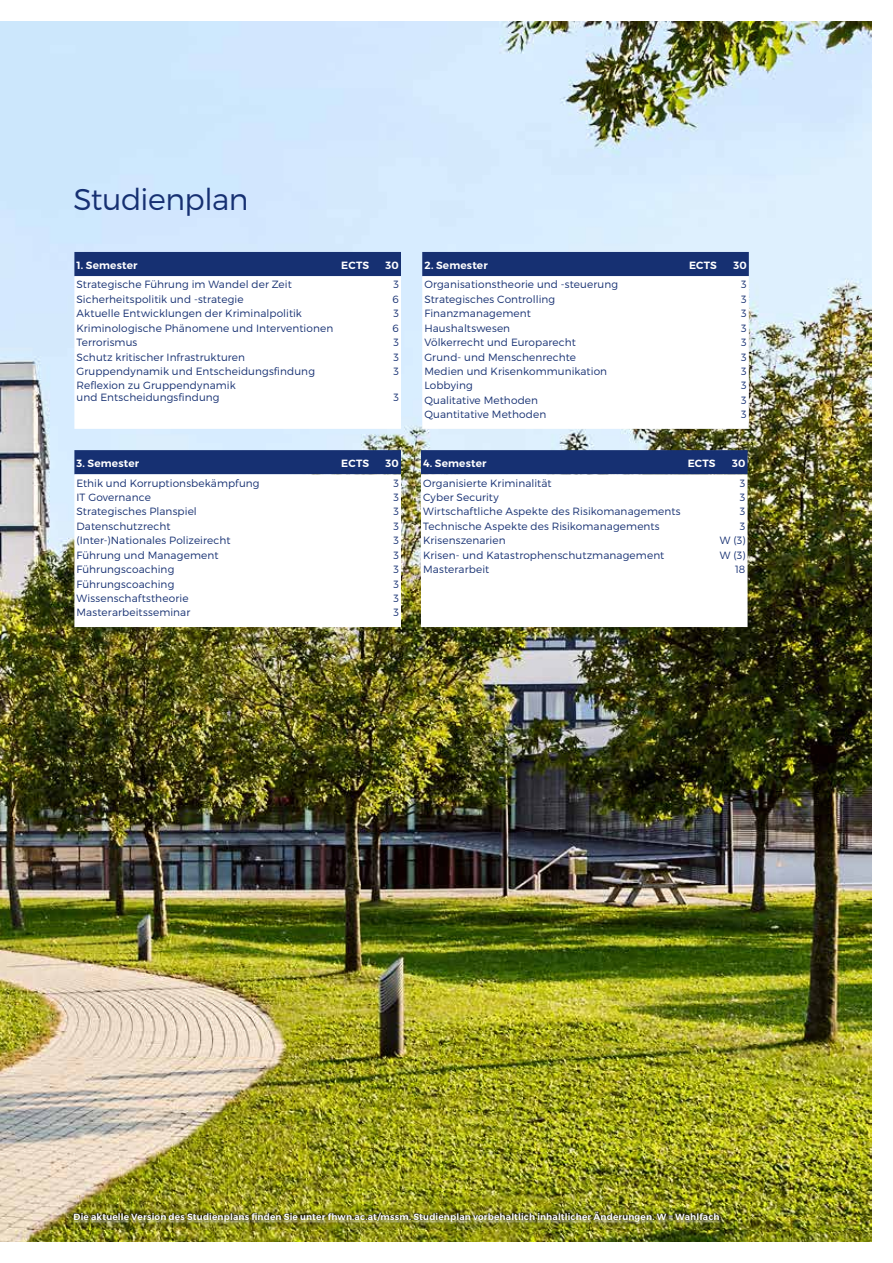
<style>
.page{position:relative;width:893px;height:1263px;background:#fff}
.page>*{position:absolute;margin:0;border:0;box-sizing:border-box;transform-origin:0 0}
.t1{font:300 30px "Montserrat";letter-spacing:-.015em;color:#163072}
.t2{font:300 10.5px/12px "Montserrat";letter-spacing:.01em;color:#163072}
.t3{font:600 10.5px "Montserrat";letter-spacing:.015em;color:#fff}
.t4{font:600 9px "Montserrat";letter-spacing:.015em;color:#fff}
</style>
<div class="page">
<img style="left:0;top:21px;width:872px;height:1220px">
<div style="left:67px;top:1205px;width:663px;height:27px;background:#000;opacity:.95"></div>
<div style="left:72px;top:1213px;width:649px;height:11px;background:#fff;opacity:.75"></div>
<div style="left:72px;top:1210px;width:649px;height:10px;background:#000;opacity:.75"></div>
<div style="left:74px;top:252px;width:327px;height:24px;background:#163072"></div>
<svg style="left:74px;top:276px;width:327px;height:153px"></svg>
<div style="left:422px;top:252px;width:327px;height:24px;background:#163072"></div>
<svg style="left:422px;top:276px;width:327px;height:153px"></svg>
<div style="left:74px;top:450px;width:327px;height:24px;background:#163072"></div>
<svg style="left:74px;top:474px;width:327px;height:153px"></svg>
<div style="left:421px;top:450px;width:326px;height:24px;background:#163072"></div>
<svg style="left:421px;top:474px;width:326px;height:153px"></svg>
<h1 class="t1" style="left:73px;top:181px;width:176px">Studienplan</h1>
<p class="t3" style="left:77px;top:259px;width:62px">1. Semester</p>
<p class="t3" style="left:341px;top:259px;width:29px">ECTS</p>
<p class="t3" style="left:386px;top:259px;width:15px">30</p>
<p class="t2" style="left:77px;top:279px;width:217px">Strategische Führung im Wandel der Zeit</p>
<p class="t2" style="left:393px;top:279px;width:7px">3</p>
<p class="t2" style="left:77px;top:293px;width:169px">Sicherheitspolitik und -strategie</p>
<p class="t2" style="left:392px;top:293px;width:8px">6</p>
<p class="t2" style="left:77px;top:307px;width:227px">Aktuelle Entwicklungen der Kriminalpolitik</p>
<p class="t2" style="left:393px;top:307px;width:7px">3</p>
<p class="t2" style="left:77px;top:322px;width:258px">Kriminologische Phänomene und Interventionen</p>
<p class="t2" style="left:392px;top:322px;width:8px">6</p>
<p class="t2" style="left:77px;top:336px;width:62px">Terrorismus</p>
<p class="t2" style="left:393px;top:336px;width:7px">3</p>
<p class="t2" style="left:77px;top:351px;width:170px">Schutz kritischer Infrastrukturen</p>
<p class="t2" style="left:393px;top:351px;width:7px">3</p>
<p class="t2" style="left:77px;top:365px;width:240px">Gruppendynamik und Entscheidungsfindung</p>
<p class="t2" style="left:393px;top:365px;width:7px">3</p>
<p class="t2" style="left:77px;top:379px;width:161px">Reflexion zu Gruppendynamik und Entscheidungsfindung</p>
<p class="t2" style="left:393px;top:391px;width:7px">3</p>
<p class="t3" style="left:77px;top:457px;width:64px">3. Semester</p>
<p class="t3" style="left:341px;top:457px;width:29px">ECTS</p>
<p class="t3" style="left:386px;top:457px;width:15px">30</p>
<p class="t2" style="left:77px;top:477px;width:185px">Ethik und Korruptionsbekämpfung</p>
<p class="t2" style="left:393px;top:477px;width:7px">3</p>
<p class="t2" style="left:77px;top:491px;width:76px">IT Governance</p>
<p class="t2" style="left:393px;top:491px;width:7px">3</p>
<p class="t2" style="left:77px;top:506px;width:122px">Strategisches Planspiel</p>
<p class="t2" style="left:393px;top:506px;width:7px">3</p>
<p class="t2" style="left:77px;top:520px;width:95px">Datenschutzrecht</p>
<p class="t2" style="left:393px;top:520px;width:7px">3</p>
<p class="t2" style="left:77px;top:534px;width:155px">(Inter-)Nationales Polizeirecht</p>
<p class="t2" style="left:393px;top:534px;width:7px">3</p>
<p class="t2" style="left:77px;top:549px;width:143px">Führung und Management</p>
<p class="t2" style="left:393px;top:549px;width:7px">3</p>
<p class="t2" style="left:77px;top:563px;width:99px">Führungscoaching</p>
<p class="t2" style="left:393px;top:563px;width:7px">3</p>
<p class="t2" style="left:77px;top:578px;width:99px">Führungscoaching</p>
<p class="t2" style="left:393px;top:578px;width:7px">3</p>
<p class="t2" style="left:77px;top:592px;width:113px">Wissenschaftstheorie</p>
<p class="t2" style="left:393px;top:592px;width:7px">3</p>
<p class="t2" style="left:77px;top:606px;width:115px">Masterarbeitsseminar</p>
<p class="t2" style="left:393px;top:606px;width:7px">3</p>
<p class="t3" style="left:424px;top:259px;width:65px">2. Semester</p>
<p class="t3" style="left:689px;top:259px;width:29px">ECTS</p>
<p class="t3" style="left:733px;top:259px;width:15px">30</p>
<p class="t2" style="left:424px;top:279px;width:195px">Organisationstheorie und -steuerung</p>
<p class="t2" style="left:741px;top:279px;width:7px">3</p>
<p class="t2" style="left:424px;top:293px;width:132px">Strategisches Controlling</p>
<p class="t2" style="left:741px;top:293px;width:7px">3</p>
<p class="t2" style="left:424px;top:307px;width:108px">Finanzmanagement</p>
<p class="t2" style="left:741px;top:307px;width:7px">3</p>
<p class="t2" style="left:424px;top:322px;width:87px">Haushaltswesen</p>
<p class="t2" style="left:741px;top:322px;width:7px">3</p>
<p class="t2" style="left:424px;top:336px;width:153px">Völkerrecht und Europarecht</p>
<p class="t2" style="left:741px;top:336px;width:7px">3</p>
<p class="t2" style="left:424px;top:351px;width:153px">Grund- und Menschenrechte</p>
<p class="t2" style="left:741px;top:351px;width:7px">3</p>
<p class="t2" style="left:424px;top:365px;width:184px">Medien und Krisenkommunikation</p>
<p class="t2" style="left:741px;top:365px;width:7px">3</p>
<p class="t2" style="left:424px;top:379px;width:50px">Lobbying</p>
<p class="t2" style="left:741px;top:379px;width:7px">3</p>
<p class="t2" style="left:424px;top:394px;width:115px">Qualitative Methoden</p>
<p class="t2" style="left:741px;top:394px;width:7px">3</p>
<p class="t2" style="left:424px;top:408px;width:123px">Quantitative Methoden</p>
<p class="t2" style="left:741px;top:408px;width:7px">3</p>
<p class="t3" style="left:423px;top:457px;width:65px">4. Semester</p>
<p class="t3" style="left:688px;top:457px;width:29px">ECTS</p>
<p class="t3" style="left:732px;top:457px;width:15px">30</p>
<p class="t2" style="left:423px;top:477px;width:130px">Organisierte Kriminalität</p>
<p class="t2" style="left:740px;top:477px;width:7px">3</p>
<p class="t2" style="left:423px;top:491px;width:77px">Cyber Security</p>
<p class="t2" style="left:740px;top:491px;width:7px">3</p>
<p class="t2" style="left:423px;top:506px;width:259px">Wirtschaftliche Aspekte des Risikomanagements</p>
<p class="t2" style="left:740px;top:506px;width:7px">3</p>
<p class="t2" style="left:423px;top:520px;width:238px">Technische Aspekte des Risikomanagements</p>
<p class="t2" style="left:740px;top:520px;width:7px">3</p>
<p class="t2" style="left:423px;top:534px;width:84px">Krisenszenarien</p>
<p class="t2" style="left:720px;top:534px;width:27px">W (3)</p>
<p class="t2" style="left:423px;top:549px;width:243px">Krisen- und Katastrophenschutzmanagement</p>
<p class="t2" style="left:720px;top:549px;width:27px">W (3)</p>
<p class="t2" style="left:423px;top:563px;width:68px">Masterarbeit</p>
<p class="t2" style="left:735px;top:563px;width:12px">18</p>
<p class="t4" style="left:74px;top:1212px;width:648px">Die aktuelle Version des Studienplans finden Sie unter fhwn.ac.at/mssm. Studienplan vorbehaltlich inhaltlicher Änderungen. W = Wahlfach</p>
</div>
